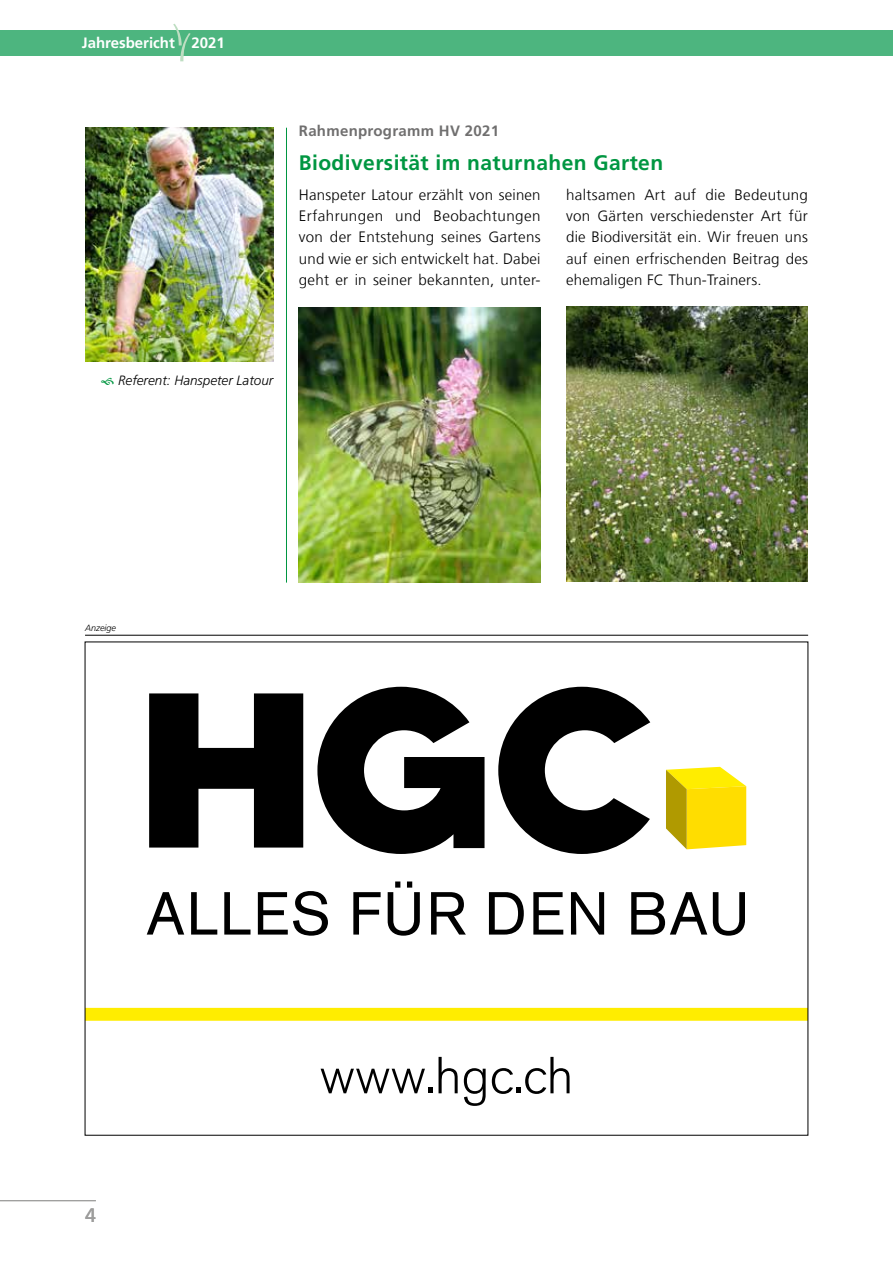
<style>
.page{position:relative;width:893px;height:1263px;background:#fff}
.page>*{position:absolute;margin:0;border:0;box-sizing:border-box;transform-origin:0 0}
.t1{font:300 51.6px "Akzidenz Grotesk Pro";color:#000}
.t2{font:700 21px "Frutiger LT Com";letter-spacing:.02em;color:#009641}
.t3{font:19.5px "Frutiger LT Com";color:#9d9d9c}
.t4{font:300 15px/21.3px "Frutiger LT Com";letter-spacing:.015em;color:#000;text-align:justify}
.t5{font:700 15px "Frutiger LT Com";letter-spacing:.02em;color:#706f6f}
.t6{font:700 15px "Frutiger LT Com";color:#fff}
.t7{font:italic 300 13.5px "Frutiger";color:#000}
.t8{font:italic 300 9px "Frutiger";color:#000}
</style>
<div class="page">
<div style="left:0;top:30px;width:893px;height:25px;background:#4db57f"></div>
<svg style="left:173px;top:24px;width:18px;height:37px"></svg>
<hr style="left:0;top:1200px;width:96px;height:1px;background:#9d9d9c">
<hr style="left:286px;top:128px;width:1px;height:455px;background:#009641">
<img style="left:85px;top:128px;width:188px;height:233px">
<img style="left:299px;top:308px;width:241px;height:275px">
<img style="left:566px;top:306px;width:242px;height:275px">
<svg style="left:149px;top:693px;width:154px;height:154px"></svg>
<svg style="left:498px;top:687px;width:152px;height:167px"></svg>
<svg style="left:317px;top:687px;width:168px;height:167px"></svg>
<svg style="left:666px;top:767px;width:80px;height:82px;background:#f0d619"></svg>
<svg style="left:147px;top:892px;width:37px;height:42px"></svg>
<svg style="left:191px;top:892px;width:26px;height:42px"></svg>
<svg style="left:224px;top:892px;width:26px;height:42px"></svg>
<svg style="left:258px;top:891px;width:70px;height:45px"></svg>
<svg style="left:353px;top:892px;width:28px;height:42px"></svg>
<svg style="left:388px;top:881px;width:32px;height:55px"></svg>
<svg style="left:431px;top:892px;width:35px;height:42px"></svg>
<svg style="left:489px;top:892px;width:35px;height:42px"></svg>
<svg style="left:533px;top:892px;width:30px;height:42px"></svg>
<svg style="left:571px;top:892px;width:33px;height:42px"></svg>
<svg style="left:631px;top:892px;width:76px;height:42px"></svg>
<svg style="left:713px;top:892px;width:32px;height:44px"></svg>
<div style="left:85px;top:1008px;width:723px;height:13px;background:#ffed00"></div>
<hr style="left:85px;top:635px;width:723px;height:1px;background:#000">
<p class="t6" style="left:82px;top:34px;width:145px">Jahresbericht 2021</p>
<p class="t5" style="left:299px;top:122px;width:202px">Rahmenprogramm HV 2021</p>
<h2 class="t2" style="left:299px;top:150px;width:366px">Biodiversität im naturnahen Garten</h2>
<p class="t4" style="left:299px;top:184px;width:243px">Hanspeter Latour erzählt von seinen Erfahrungen und Beobachtungen von der Entstehung seines Gartens und wie er sich entwickelt hat. Dabei geht er in seiner bekannten, unter-</p>
<p class="t4" style="left:566px;top:184px;width:243px">haltsamen Art auf die Bedeutung von Gärten verschiedenster Art für die Biodiversität ein. Wir freuen uns auf einen erfrischenden Beitrag des ehemaligen FC Thun-Trainers.</p>
<p class="t7" style="left:118px;top:373px;width:157px">Referent: Hanspeter Latour</p>
<p class="t8" style="left:85px;top:623px;width:33px">Anzeige</p>
<h3 class="t3" style="left:85px;top:1204px;width:12px">4</h3>
<h1 class="t1" style="left:319px;top:1042px;width:255px">www.hgc.ch</h1>
</div>
